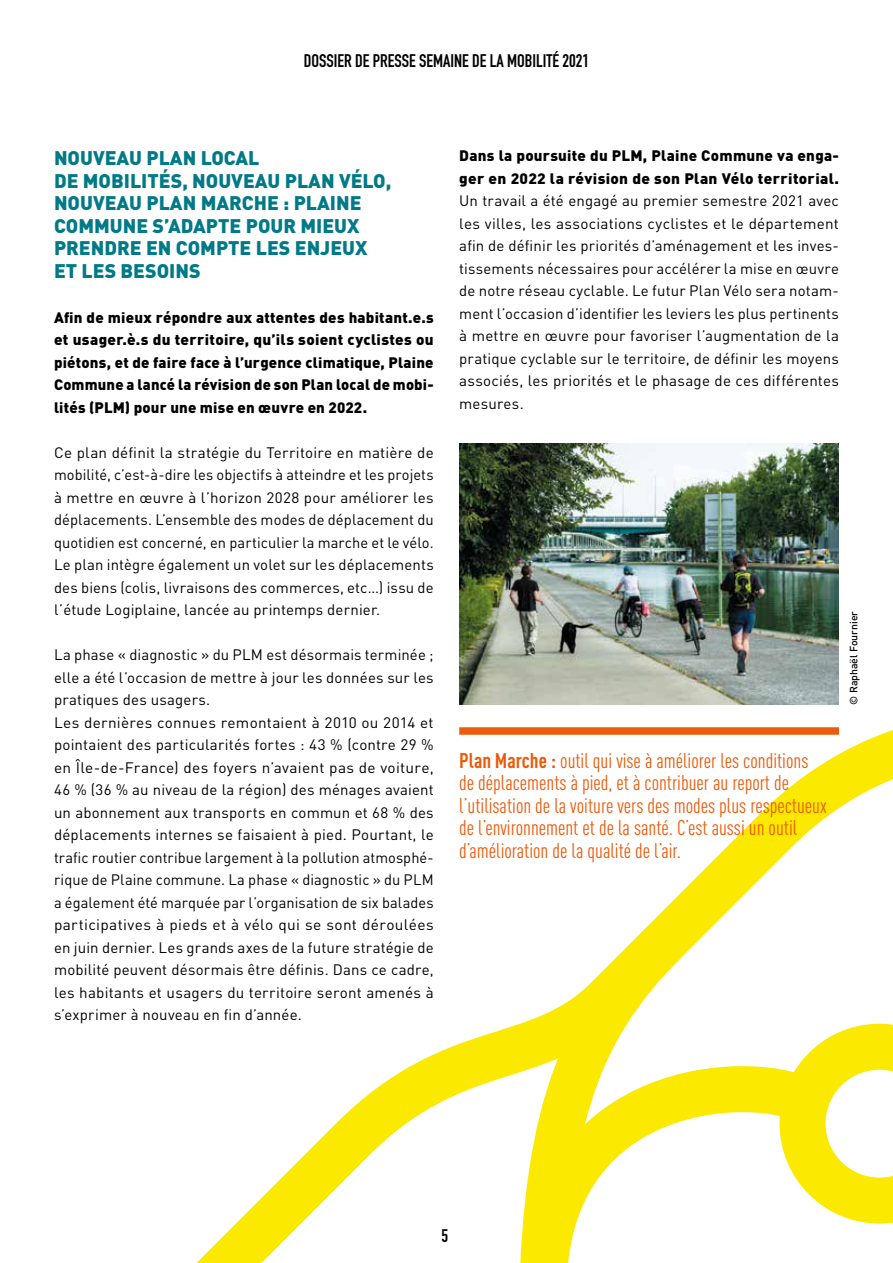
<style>
.page{position:relative;width:893px;height:1263px;background:#fff}
.page>*{position:absolute;margin:0;border:0;box-sizing:border-box;transform-origin:0 0}
.t1{font:21px/22.5px "DIN Cond";color:#ea5b0b}
.t2{font:900 19.5px/22.5px "DIN";color:#007a87}
.t3{font:700 18px "DIN Condensed";color:#000}
.t4{font:15px/22.5px "DIN";letter-spacing:.01em;color:#000;text-align:justify}
.t5{font:900 15px/22.5px "DIN";letter-spacing:.015em;color:#000;text-align:justify}
.t6{font:500 10.5px "DIN";color:#000}
.s1{font-weight:700}
</style>
<div class="page">
<svg style="left:196px;top:704px;width:697px;height:559px"></svg>
<svg style="left:495px;top:877px;width:234px;height:197px"></svg>
<svg style="left:746px;top:1001px;width:147px;height:245px"></svg>
<svg style="left:495px;top:1074px;width:367px;height:189px"></svg>
<img style="left:459px;top:443px;width:380px;height:261px">
<div style="left:459px;top:727px;width:380px;height:8px;background:#ea5b0b"></div>
<p class="t3" style="left:304px;top:48px;width:287px">DOSSIER DE PRESSE SEMAINE DE LA MOBILITÉ 2021</p>
<h2 class="t2" style="left:54px;top:146px;width:339px">NOUVEAU PLAN LOCAL<br>DE MOBILITÉS, NOUVEAU PLAN VÉLO,<br>NOUVEAU PLAN MARCHE : PLAINE<br>COMMUNE S’ADAPTE POUR MIEUX<br>PRENDRE EN COMPTE LES ENJEUX<br>ET LES BESOINS</h2>
<p class="t5" style="left:54px;top:305px;width:381px">Afin de mieux répondre aux attentes des habitant.e.s et usager.è.s du territoire, qu’ils soient cyclistes ou piétons, et de faire face à l’urgence climatique, Plaine Commune a lancé la révision de son Plan local de mobi&shy;lités (PLM) pour une mise en œuvre en 2022.</p>
<p class="t4" style="left:54px;top:441px;width:381px">Ce plan définit la stratégie du Territoire en matière de mobilité, c’est-à-dire les objectifs à atteindre et les projets à mettre en œuvre à l’horizon 2028 pour améliorer les déplacements. L’ensemble des modes de déplacement du quotidien est concerné, en particulier la marche et le vélo.<br>Le plan intègre également un volet sur les déplacements des biens (colis, livraisons des commerces, etc…) issu de l’étude Logiplaine, lancée au printemps dernier.</p>
<p class="t4" style="left:54px;top:643px;width:381px;text-align:left">La phase « diagnostic » du PLM est désormais terminée ; elle a été l’occasion de mettre à jour les données sur les pratiques des usagers.<br>Les dernières connues remontaient à 2010 ou 2014 et pointaient des particularités fortes : 43 % (contre 29 % en Île-de-France) des foyers n’avaient pas de voiture, 46 % (36 % au niveau de la région) des ménages avaient un abonnement aux transports en commun et 68 % des déplacements internes se faisaient à pied. Pourtant, le trafic routier contribue largement à la pollution atmosphé&shy;rique de Plaine commune. La phase « diagnostic » du PLM a également été marquée par l’organisation de six balades participatives à pieds et à vélo qui se sont déroulées en juin dernier. Les grands axes de la future stratégie de mobilité peuvent désormais être définis. Dans ce cadre, les habitants et usagers du territoire seront amenés à s’exprimer à nouveau en fin d’année.</p>
<p class="t5" style="left:459px;top:144px;width:381px">Dans la poursuite du PLM, Plaine Commune va enga&shy;ger en 2022 la révision de son Plan Vélo territorial.</p>
<p class="t4" style="left:459px;top:189px;width:381px">Un travail a été engagé au premier semestre 2021 avec les villes, les associations cyclistes et le département afin de définir les priorités d’aménagement et les inves&shy;tissements nécessaires pour accélérer la mise en œuvre de notre réseau cyclable. Le futur Plan Vélo sera notam&shy;ment l’occasion d’identifier les leviers les plus pertinents à mettre en œuvre pour favoriser l’augmentation de la pratique cyclable sur le territoire, de définir les moyens associés, les priorités et le phasage de ces différentes mesures.</p>
<p class="t1" style="left:459px;top:749px;width:369px"><span class="s1">Plan Marche :</span> outil qui vise à améliorer les conditions de déplacements à pied, et à contribuer au report de l’utilisation de la voiture vers des modes plus respectueux de l’environnement et de la santé. C’est aussi un outil d’amélioration de la qualité de l’air.</p>
<p class="t6" style="left:847px;top:705px;width:95px;rotate:-90deg">© Raphaël Fournier</p>
<p class="t3" style="left:441px;top:1224px;width:8px">5</p>
</div>
